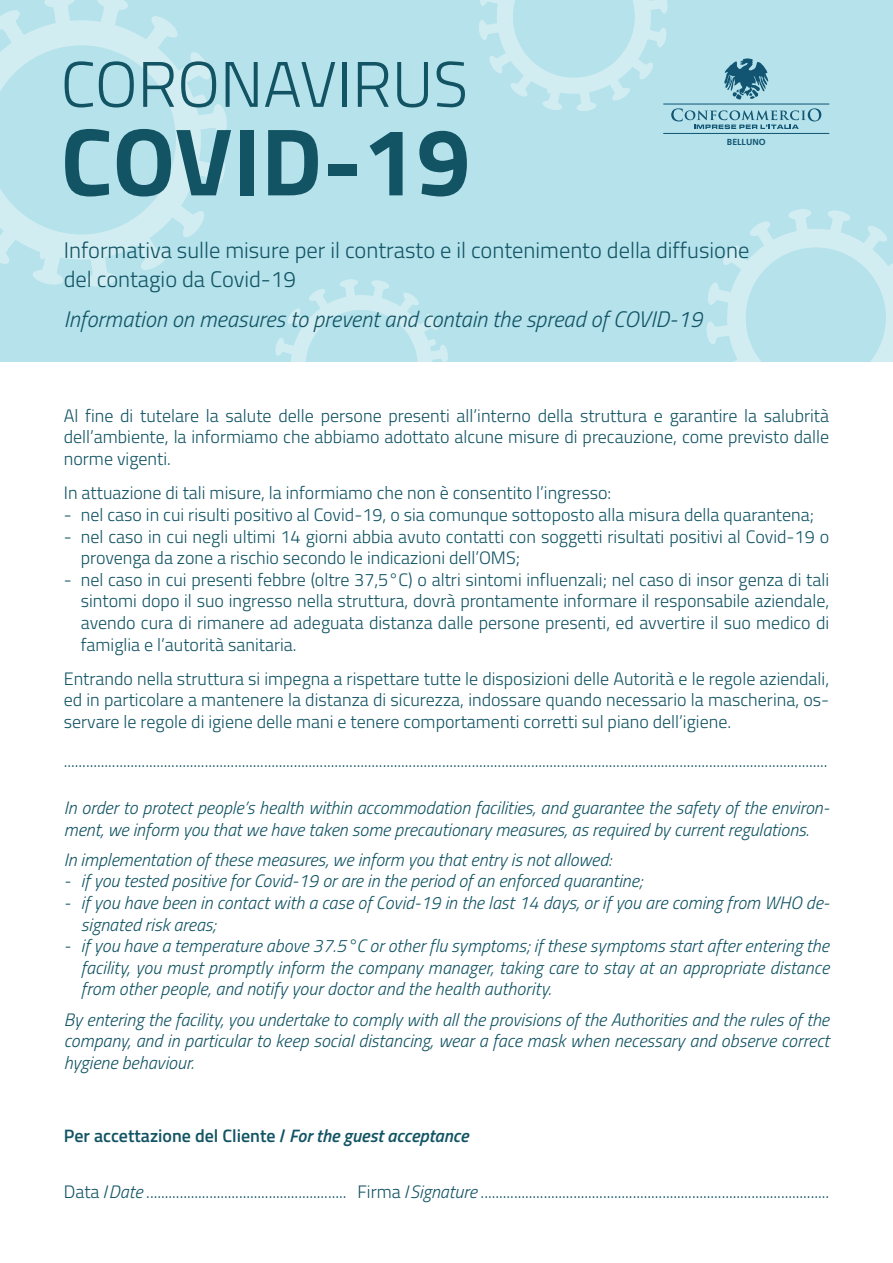
<style>
.page{position:relative;width:893px;height:1263px;background:#fff}
.page>*{position:absolute;margin:0;border:0;box-sizing:border-box;transform-origin:0 0}
.t1{font:700 96px "Titillium";letter-spacing:.005em;color:#125464}
.t2{font:300 64.5px "Titillium";color:#125464}
.t3{font:300 22.5px/28.8px "Titillium";color:#125464}
.t4{font:italic 300 22.5px "Titillium";color:#125464}
.t5{font:300 18px/21.6px "Titillium";color:#125464;text-align:justify}
.t6{font:italic 300 18px/21.6px "Titillium";color:#125464}
.t7{font:600 18px "Titillium";color:#125464}
.t8{font:700 8.85px "Frutiger LT Std";color:#115572}
.s1{font-style:italic}
</style>
<div class="page">
<div style="left:0;top:0;width:893px;height:361px;background:#b5e2eb"></div>
<svg style="left:0;top:0;width:227px;height:286px"></svg>
<hr style="left:664px;top:104px;width:165px;height:1px;background:#115572">
<hr style="left:664px;top:133px;width:165px;height:1px;background:#115572">
<svg style="left:275px;top:279px;width:173px;height:82px"></svg>
<svg style="left:479px;top:0;width:342px;height:129px"></svg>
<svg style="left:706px;top:209px;width:187px;height:152px"></svg>
<p class="t2" style="left:61px;top:38px;width:409px">CORONAVIRUS</p>
<p class="t1" style="left:61px;top:88px;width:411px">COVID-19</p>
<p class="t8" style="left:727px;top:137px;width:40px">BELLUNO</p>
<p class="t3" style="left:64px;top:235px;width:687px">Informativa sulle misure per il contrasto e il contenimento della diffusione del contagio da Covid-19</p>
<p class="t4" style="left:64px;top:303px;width:640px">Information on measures to prevent and contain the spread of COVID-19</p>
<p class="t5" style="left:64px;top:404px;width:767px">Al fine di tutelare la salute delle persone presenti all’interno della struttura e garantire la salubrità dell’ambiente, la informiamo che abbiamo adottato alcune misure di precauzione, come previsto dalle norme vigenti.</p>
<p class="t5" style="left:64px;top:481px;width:549px">In attuazione di tali misure, la informiamo che non è consentito l’ingresso:</p>
<p class="t5" style="left:64px;top:503px;width:752px">- nel caso in cui risulti positivo al Covid-19, o sia comunque sottoposto alla misura della quarantena;</p>
<p class="t5" style="left:81px;top:524px;width:750px;text-indent:-17px">- nel caso in cui negli ultimi 14 giorni abbia avuto contatti con soggetti risultati positivi al Covid-19 o provenga da zone a rischio secondo le indicazioni dell’OMS;</p>
<p class="t5" style="left:81px;top:568px;width:750px;text-indent:-17px">- nel caso in cui presenti febbre (oltre 37,5°C) o altri sintomi influenzali; nel caso di insor genza di tali sintomi dopo il suo ingresso nella struttura, dovrà prontamente informare il responsabile aziendale, avendo cura di rimanere ad adeguata distanza dalle persone presenti, ed avvertire il suo medico di famiglia e l’autorità sanitaria.</p>
<p class="t5" style="left:64px;top:667px;width:767px">Entrando nella struttura si impegna a rispettare tutte le disposizioni delle Autorità e le regole aziendali, ed in particolare a mantenere la distanza di sicurezza, indossare quando necessario la mascherina, os&shy;servare le regole di igiene delle mani e tenere comportamenti corretti sul piano dell’igiene.</p>
<p class="t5" style="left:64px;top:749px;width:765px">..............................................................................................................................................................................................................</p>
<p class="t6" style="left:64px;top:796px;width:767px">In order to protect people’s health within accommodation facilities, and guarantee the safety of the environ&shy;ment, we inform you that we have taken some precautionary measures, as required by current regulations.</p>
<p class="t6" style="left:64px;top:848px;width:549px">In implementation of these measures, we inform you that entry is not allowed:</p>
<p class="t6" style="left:64px;top:869px;width:580px">- if you tested positive for Covid-19 or are in the period of an enforced quarantine;</p>
<p class="t6" style="left:81px;top:891px;width:750px;text-indent:-17px">- if you have been in contact with a case of Covid-19 in the last 14 days, or if you are coming from WHO de&shy;signated risk areas;</p>
<p class="t6" style="left:81px;top:934px;width:750px;text-align:justify;text-indent:-17px">- if you have a temperature above 37.5°C or other flu symptoms; if these symptoms start after entering the facility, you must promptly inform the company manager, taking care to stay at an appropriate distance from other people, and notify your doctor and the health authority.</p>
<p class="t6" style="left:64px;top:1008px;width:767px;text-align:justify">By entering the facility, you undertake to comply with all the provisions of the Authorities and the rules of the company, and in particular to keep sociaI distancing, wear a face mask when necessary and observe correct hygiene behaviour.</p>
<p class="t7" style="left:64px;top:1122px;width:406px">Per accettazione del Cliente /<span class="s1">For the guest acceptance</span></p>
<p class="t5" style="left:64px;top:1180px;width:767px">Data /<span class="s1">Date</span> ...................................................... Firma /<span class="s1">Signature</span> ..............................................................................................</p>
</div>
